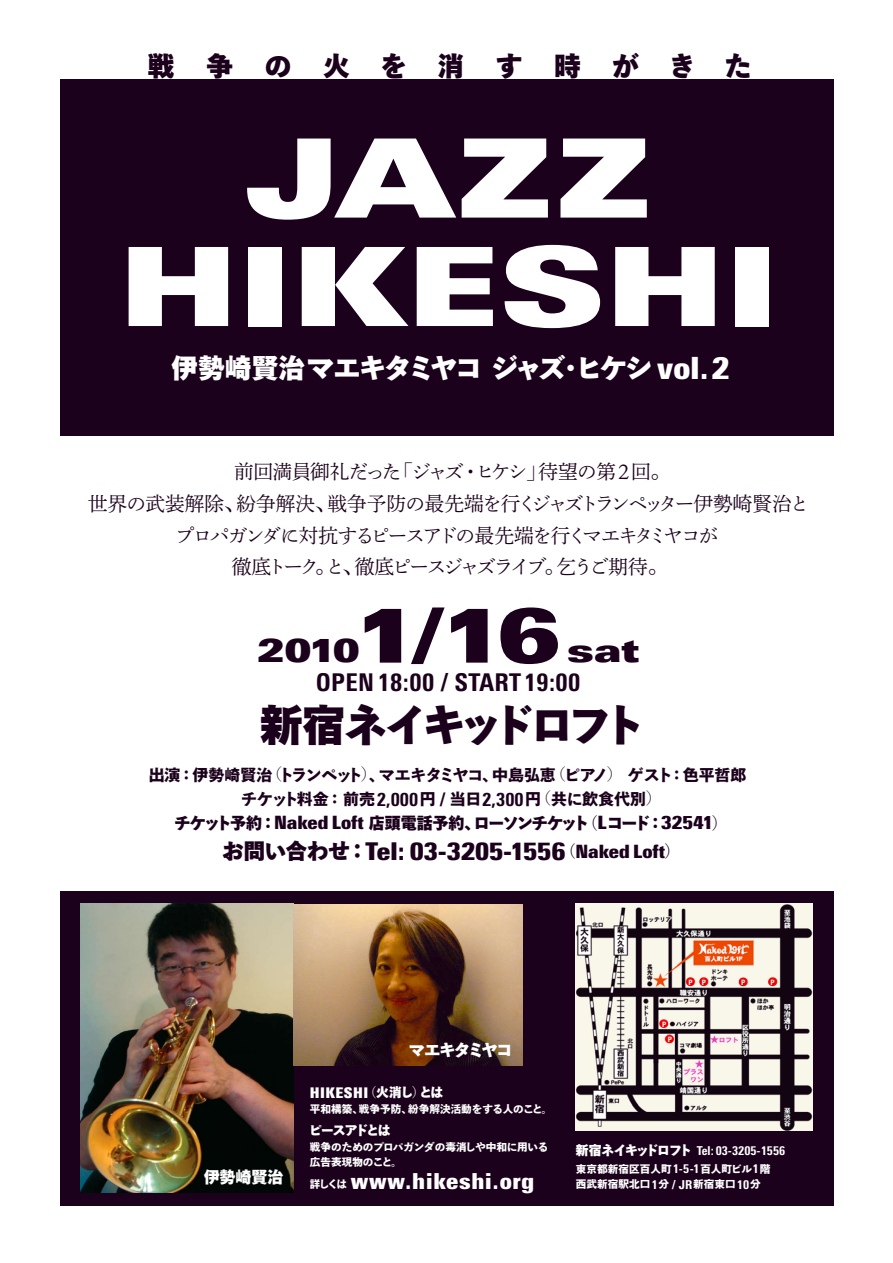
<style>
.page{position:relative;width:893px;height:1263px;background:#fff}
.page>*{position:absolute;margin:0;border:0;box-sizing:border-box;transform-origin:0 0}
.t1{font:109.5px/108.4px "Linotype Univers Extd X Black";letter-spacing:.035em;color:#fff;text-align:center}
.t2{font:74.4px "Linotype Univers Extd X Black";color:#1b011b}
.t3{font:42.45px "Yu Gothic Std H";letter-spacing:-.11em;color:#1b011b}
.t4{font:31.95px "Linotype Univers Extd X Black";letter-spacing:.02em;color:#1b011b}
.t5{font:26.55px "Yu Gothic Std H";letter-spacing:-.055em;color:#fff}
.t6{font:26.55px "Yu Gothic Std H";letter-spacing:1.185em;color:#1b011b}
.t7{font:900 condensed 24.45px "Linotype Univers";color:#1b011b}
.t8{font:800 condensed 24.45px "Linotype Univers";letter-spacing:.015em;color:#1b011b}
.t9{font:900 condensed 22.05px "Linotype Univers";letter-spacing:.035em;color:#fff}
.t10{font:19.65px/32px "Shuei Min Pr 5 L";letter-spacing:-.105em;color:#1b011b;text-align:center}
.t11{font:15.9px "Yu Gothic Std H";letter-spacing:-.085em;color:#1b011b}
.t12{font:15.9px "Yu Gothic Ka W8";letter-spacing:-.075em;color:#1b011b}
.t13{font:700 15.9px "Gothic MB101 Pro";color:#1b011b}
.t14{font:15.9px "Yu Gothic Std H";letter-spacing:-.08em;color:#fff}
.t15{font:15.9px "Yu Gothic Std H";letter-spacing:-.04em;color:#fff}
.t16{font:900 condensed 14.7px "Linotype Univers";letter-spacing:.035em;color:#fff}
.t17{font:12.75px "Yu Gothic Std H";letter-spacing:-.1em;color:#fff}
.t18{font:800 condensed 12.15px "Linotype Univers";color:#fff}
.t19{font:700 10.65px/15.9px "Gothic MB101 Pro";color:#fff}
.t20{font:10.65px "Yu Gothic Ka W8";letter-spacing:-.02em;color:#fff}
.t21{font:800 condensed 7.35px "Linotype Univers";color:#fff}
.s1{font-size:27.6px}
.s2{font-family:"Linotype Univers";font-weight:900;font-stretch:condensed;font-size:30.6px}
.s3{font-family:"Adobe Jenson Pro";font-weight:300;font-size:22.8px}
.s4{font-family:"Gothic MB101 Pro";font-weight:700}
.s5{font-family:"Yu Gothic Std L"}
.s6{font-family:"Yu Gothic Ka W8";font-weight:400}
.s7{font-family:"Linotype Univers";font-weight:800;font-stretch:condensed;font-size:18.3px}
.s8{font-family:"Yu Gothic Std L";font-weight:400}
.s9{font-family:"Linotype Univers";font-weight:900;font-stretch:condensed;font-size:18.3px}
.s10{font-family:"Yu Gothic Std H";font-weight:400;font-stretch:normal;font-size:21.3px}
.s11{font-family:"Yu Gothic Std H";font-weight:400;font-stretch:normal;font-size:15.9px}
.s12{font-size:18.3px}
.s13{font-family:"Yu Gothic Std H";font-weight:400;font-stretch:normal;font-size:12.75px}
.s14{font-family:"Gothic MB101 Pro";font-weight:700;font-stretch:normal;font-size:10.65px}
.s15{font-family:"Yu Gothic Ka W8";font-weight:400;font-stretch:normal;font-size:10.65px}
.s16{font-family:"Linotype Univers";font-weight:800;font-stretch:condensed;font-size:12.15px}
</style>
<div class="page">
<div style="left:60px;top:891px;width:773px;height:314px;background:#1b011b"></div>
<img style="left:81px;top:904px;width:213px;height:289px">
<img style="left:576px;top:904px;width:236px;height:227px">
<div style="left:60px;top:79px;width:773px;height:356px;background:#1b011b"></div>
<img style="left:293px;top:904px;width:229px;height:161px">
<div style="left:687px;top:978px;width:7px;height:8px;background:#eb0200;border-radius:50%"></div>
<div style="left:700px;top:978px;width:7px;height:8px;background:#eb0200;border-radius:50%"></div>
<div style="left:739px;top:978px;width:8px;height:8px;background:#eb0200;border-radius:50%"></div>
<div style="left:768px;top:978px;width:8px;height:8px;background:#eb0200;border-radius:50%"></div>
<div style="left:660px;top:1020px;width:8px;height:8px;background:#eb0200;border-radius:50%"></div>
<div style="left:666px;top:1035px;width:7px;height:8px;background:#eb0200;border-radius:50%"></div>
<h3 class="t6" style="left:148px;top:46px;width:605px">戦争の火を消す時がきた</h3>
<h1 class="t1" style="left:121px;top:124px;width:657px">JAZZ<br>HIKESHI</h1>
<h3 class="t5" style="left:171px;top:347px;width:560px">伊勢崎賢治<span class="s1">マ</span>エキタミヤコジャズ・ヒケシ <span class="s2">vol.2</span></h3>
<p class="t10" style="left:88px;top:453px;width:723px">前回満員御礼だった「ジャズ・ヒケシ」待望の第 <span class="s3">2</span> 回。<br>世界の武装解除、紛争解決、戦争予防の最先端を行くジャズトランペッター伊勢崎賢治とプロパガンダに対抗するピースアドの最先端を行くマエキタミヤコが<br>徹底トーク。と、徹底ピースジャズライブ。乞うご期待。</p>
<h2 class="t2" style="left:362px;top:591px;width:199px">1/16</h2>
<h3 class="t4" style="left:258px;top:631px;width:103px">2010</h3>
<h3 class="t4" style="left:568px;top:631px;width:73px">sat</h3>
<p class="t8" style="left:316px;top:667px;width:266px">OPEN18:00 / START19:00</p>
<h3 class="t3" style="left:260px;top:692px;width:386px">新宿ネイキッドロフト</h3>
<p class="t12" style="left:149px;top:767px;width:599px"><span class="s4">出演</span>：<span class="s4">伊勢崎賢治</span><span class="s5">（</span>トランペット<span class="s5">）</span>、マエキタミヤコ、<span class="s4">中島弘恵</span><span class="s5">（</span>ピアノ<span class="s5">）</span>ゲスト：<span class="s4">色平哲郎</span></p>
<p class="t13" style="left:241px;top:785px;width:422px"><span class="s6">チケット</span>料金<span class="s6">：</span>前売<span class="s7">2,000</span>円 <span class="s7">/</span> 当日<span class="s7">2,300</span>円<span class="s8">（</span>共<span class="s6">に</span>飲食代別<span class="s8">）</span></p>
<p class="t11" style="left:175px;top:810px;width:555px">チケット予約：<span class="s9">Naked Loft</span> 店頭電話予約、ローソンチケット（<span class="s9">L</span>コード：<span class="s9">32541</span>）</p>
<p class="t7" style="left:222px;top:836px;width:460px"><span class="s10">お問い合わせ：</span>Tel: 03-3205-1556<span class="s11">（</span><span class="s12">Naked Loft</span><span class="s11">）</span></p>
<p class="t15" style="left:204px;top:1164px;width:81px">伊勢崎賢治</p>
<p class="t14" style="left:409px;top:1037px;width:105px">マエキタミヤコ</p>
<p class="t16" style="left:310px;top:1084px;width:135px">HIKESHI<span class="s13">（火消し）とは</span></p>
<p class="t19" style="left:310px;top:1100px;width:244px">平和構築<span class="s6">、</span>戦争予防<span class="s6">、</span>紛争解決活動<span class="s6">をする</span>人<span class="s6">のこと。</span></p>
<p class="t17" style="left:309px;top:1120px;width:83px">ピースアドとは</p>
<p class="t20" style="left:310px;top:1141px;width:240px"><span class="s4">戦争</span>のためのプロパガンダの<span class="s4">毒消</span>しや<span class="s4">中和</span>に<span class="s4">用</span>いる</p>
<p class="t19" style="left:310px;top:1152px;width:94px">広告表現物<span class="s6">のこと。</span></p>
<p class="t9" style="left:310px;top:1168px;width:226px"><span class="s14">詳</span><span class="s15">しくは</span> www.hikeshi.org</p>
<p class="t21" style="left:662px;top:1020px;width:6px">P</p>
<p class="t21" style="left:668px;top:1035px;width:6px">P</p>
<p class="t21" style="left:689px;top:978px;width:19px">P P</p>
<p class="t21" style="left:741px;top:978px;width:6px">P</p>
<p class="t21" style="left:770px;top:978px;width:6px">P</p>
<p class="t18" style="left:576px;top:1144px;width:211px"><span class="s13">新宿ネイキッドロフト</span> Tel: 03-3205-1556</p>
<p class="t19" style="left:576px;top:1159px;width:196px">東京都新宿区百人町<span class="s16">1-5-1</span>百人町<span class="s6">ビル</span><span class="s16">1</span>階西武新宿駅北口<span class="s16">1</span>分 <span class="s16">/ JR</span>新宿東口<span class="s16">10</span>分</p>
</div>
